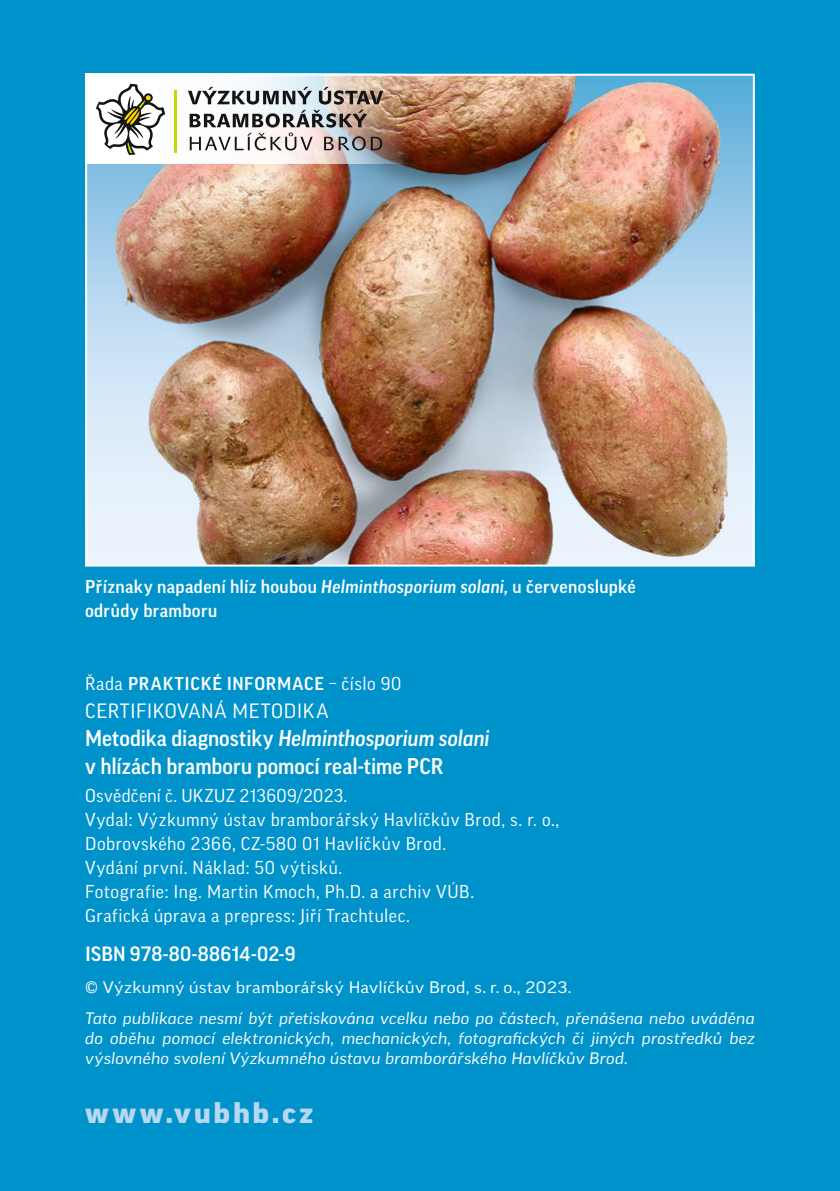
<style>
.page{position:relative;width:840px;height:1191px;background:#fff}
.page>*{position:absolute;margin:0;border:0;box-sizing:border-box;transform-origin:0 0}
.VYDAVATEL{font:900 expanded 28px "Good Pro";letter-spacing:.105em;color:#b8d8f1}
.TIRAZ{font:500 22px/28px "Good Pro";letter-spacing:.005em;color:#fff}
.TIRAZ-2{font:20px "Good Pro";letter-spacing:.03em;color:#fff}
.AUTOR_TEXT{font:500 20px "Good Pro";letter-spacing:.015em;color:#fff}
.TIRAZ-3{font:18px/24px "Good Pro";letter-spacing:.03em;color:#fff}
.POPISEK{font:500 18px/24px "Good Pro";letter-spacing:.02em;color:#fff}
.TIRAZ-4{font:500 18px "Good Pro";letter-spacing:.045em;color:#fff}
.AUTOR_TEXT-2{font:italic expanded 16px/20px "Good Pro";letter-spacing:.01em;color:#fff;text-align:justify}
.AUTOR_TEXT-3{font:expanded 16px "Good Pro";letter-spacing:.02em;color:#fff}
.s1{font-style:italic}
.s2{font-weight:400}
</style>
<div class="page">
<div style="left:0;top:0;width:839px;height:1191px;background:#0093cb"></div>
<img style="left:88px;top:77px;width:663px;height:486px">
<img style="left:85px;top:74px;width:323px;height:90px">
<svg style="left:96px;top:84px;width:69px;height:71px;background:#c3c2bc"></svg>
<hr style="left:174px;top:90px;width:3px;height:62px;background:#c7da00">
<svg style="left:188px;top:87px;width:195px;height:63px;background:#b1adac"></svg>
<p class="POPISEK" style="left:85px;top:574px;width:552px">Příznaky napadení hlíz houbou <span class="s1">Helminthosporium solani,</span> u červenoslupké odrůdy bramboru</p>
<p class="TIRAZ-4" style="left:85px;top:673px;width:317px"><span class="s2">Řada</span> PRAKTICKÉ INFORMACE <span class="s2">– číslo 90</span></p>
<p class="TIRAZ-2" style="left:85px;top:699px;width:245px">CERTIFIKOVANÁ METODIKA</p>
<p class="TIRAZ" style="left:85px;top:724px;width:406px">Metodika diagnostiky <span class="s1">Helminthosporium solani </span>v hlízách bramboru pomocí real-time PCR</p>
<p class="TIRAZ-3" style="left:85px;top:783px;width:263px">Osvědčení č. UKZUZ 213609/2023.</p>
<p class="TIRAZ-3" style="left:85px;top:807px;width:475px">Vydal: Výzkumný ústav bramborářský Havlíčkův Brod, s. r. o.,<br>Dobrovského 2366, CZ-580 01 Havlíčkův Brod.</p>
<p class="TIRAZ-3" style="left:85px;top:855px;width:390px">Vydání první. Náklad: 50 výtisků.<br>Fotografie: Ing. Martin Kmoch, Ph.D. a archiv VÚB.<br>Grafická úprava a prepress: Jiří Trachtulec.</p>
<p class="AUTOR_TEXT" style="left:85px;top:942px;width:212px">ISBN 978-80-88614-02-9</p>
<p class="AUTOR_TEXT-3" style="left:85px;top:977px;width:487px">© Výzkumný ústav bramborářský Havlíčkův Brod, s. r. o., 2023.</p>
<p class="AUTOR_TEXT-2" style="left:85px;top:1008px;width:670px">Tato publikace nesmí být přetiskována vcelku nebo po částech, přenášena nebo uváděna do oběhu pomocí elektronických, mechanických, fotografických či jiných prostředků bez výslovného svolení Výzkumného ústavu bramborářského Havlíčkův Brod.</p>
<p class="VYDAVATEL" style="left:85px;top:1097px;width:229px">www.vubhb.cz</p>
</div>
